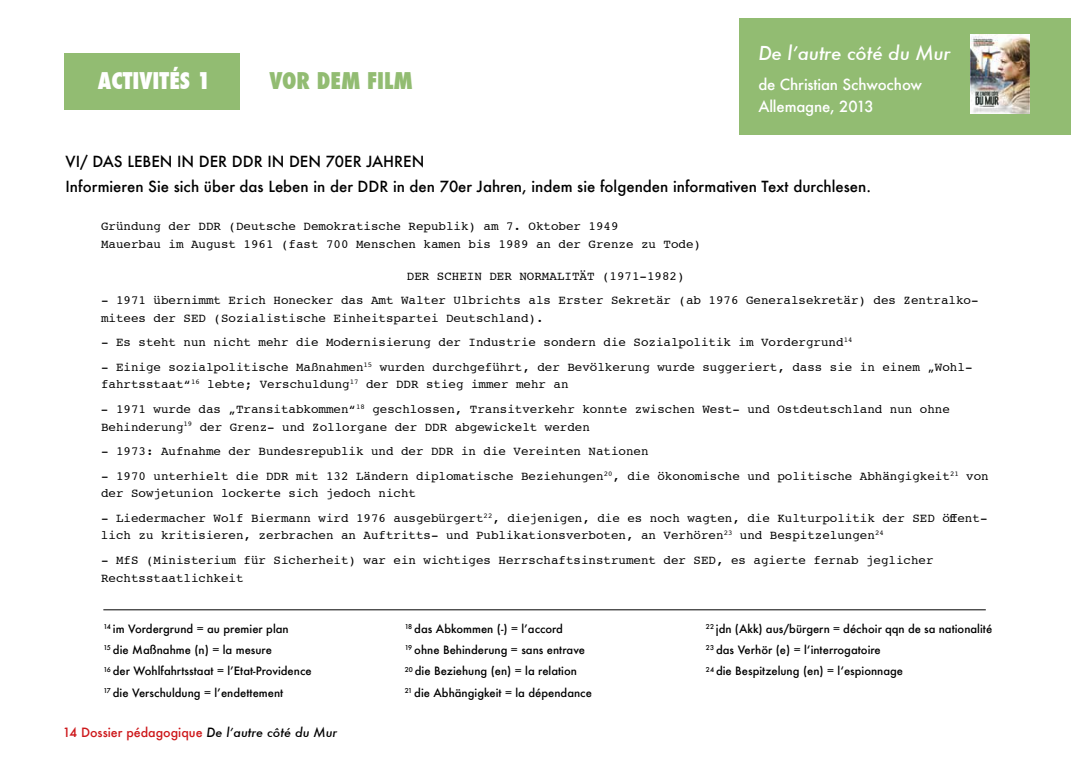
<style>
.page{position:relative;width:1088px;height:780px;background:#fff}
.page>*{position:absolute;margin:0;border:0;box-sizing:border-box;transform-origin:0 0}
.t1{font:800 condensed 22.5px "Futura";color:#fff}
.t2{font:800 condensed 22.5px "Futura";color:#92bc72}
.t3{font:italic 500 18.75px "Futura";letter-spacing:-.01em;color:#fff}
.t4{font:500 15px/24.6px "Futura";color:#000}
.t5{font:500 15px/22.5px "Futura";letter-spacing:-.01em;color:#fff}
.t6{font:12.5px/17.5px "Courier";color:#000}
.t7{font:500 12.5px "Futura";color:#cd171a}
.t8{font:500 11.25px/21.2px "Futura";color:#000}
.s1{font-style:italic;color:#000}
</style>
<div class="page">
<div style="left:64px;top:53px;width:175px;height:57px;background:#92bc72"></div>
<div style="left:739px;top:18px;width:331px;height:117px;background:#92bc72"></div>
<img style="left:970px;top:34px;width:59px;height:80px">
<hr style="left:103px;top:609px;width:883px;height:1px;background:#000">
<h1 class="t1" style="left:98px;top:66px;width:114px">ACTIVITÉS 1</h1>
<h1 class="t2" style="left:269px;top:66px;width:145px">VOR DEM FILM</h1>
<h2 class="t3" style="left:758px;top:40px;width:194px">De l’autre côté du Mur</h2>
<p class="t5" style="left:758px;top:73px;width:165px">de Christian Schwochow<br>Allemagne, 2013</p>
<p class="t4" style="left:66px;top:149px;width:807px">VI/ DAS LEBEN IN DER DDR IN DEN 70ER JAHREN<br>Informieren Sie sich über das Leben in der DDR in den 70er Jahren, indem sie folgenden informativen Text durchlesen.</p>
<p class="t6" style="left:101px;top:217px;width:601px">Gründung der DDR (Deutsche Demokratische Republik) am 7. Oktober 1949<br>Mauerbau im August 1961 (fast 700 Menschen kamen bis 1989 an der Grenze zu Tode)</p>
<p class="t6" style="left:407px;top:266px;width:279px">DER SCHEIN DER NORMALITÄT (1971-1982)</p>
<p class="t6" style="left:101px;top:291px;width:879px">- 1971 übernimmt Erich Honecker das Amt Walter Ulbrichts als Erster Sekretär (ab 1976 Generalsekretär) des Zentralko&shy;mitees der SED (Sozialistische Einheitspartei Deutschland).</p>
<p class="t6" style="left:101px;top:333px;width:753px">- Es steht nun nicht mehr die Modernisierung der Industrie sondern die Sozialpolitik im Vordergrund<sup>14</sup></p>
<p class="t6" style="left:101px;top:358px;width:873px">- Einige sozialpolitische Maßnahmen<sup>15</sup> wurden durchgeführt, der Bevölkerung wurde suggeriert, dass sie in einem „Wohl&shy;fahrtsstaat“<sup>16</sup> lebte; Verschuldung<sup>17</sup> der DDR stieg immer mehr an</p>
<p class="t6" style="left:101px;top:400px;width:850px">- 1971 wurde das „Transitabkommen“<sup>18</sup> geschlossen, Transitverkehr konnte zwischen West- und Ostdeutschland nun ohne<br>Behinderung<sup>19</sup> der Grenz- und Zollorgane der DDR abgewickelt werden</p>
<p class="t6" style="left:101px;top:442px;width:549px">- 1973: Aufnahme der Bundesrepublik und der DDR in die Vereinten Nationen</p>
<p class="t6" style="left:101px;top:466px;width:889px">- 1970 unterhielt die DDR mit 132 Ländern diplomatische Beziehungen<sup>20</sup>, die ökonomische und politische Abhängigkeit<sup>21</sup> von der Sowjetunion lockerte sich jedoch nicht</p>
<p class="t6" style="left:101px;top:509px;width:888px">- Liedermacher Wolf Biermann wird 1976 ausgebürgert<sup>22</sup>, diejenigen, die es noch wagten, die Kulturpolitik der SED öffent&shy;lich zu kritisieren, zerbrachen an Auftritts- und Publikationsverboten, an Verhören<sup>23</sup> und Bespitzelungen<sup>24</sup></p>
<p class="t6" style="left:101px;top:551px;width:834px">- MfS (Ministerium für Sicherheit) war ein wichtiges Herrschaftsinstrument der SED, es agierte fernab jeglicher<br>Rechtsstaatlichkeit</p>
<p class="t8" style="left:103px;top:617px;width:210px"><sup>14</sup> im Vordergrund = au premier plan<br><sup>15</sup> die Maßnahme (n) = la mesure<br><sup>16</sup> der Wohlfahrtsstaat = l’Etat-Providence <sup>17</sup> die Verschuldung = l’endettement</p>
<p class="t8" style="left:405px;top:617px;width:189px"><sup>18</sup> das Abkommen (-) = l’accord<br><sup>19</sup> ohne Behinderung = sans entrave <sup>20</sup> die Beziehung (en) = la relation<br><sup>21</sup> die Abhängigkeit = la dépendance</p>
<p class="t8" style="left:706px;top:617px;width:288px"><sup>22</sup> jdn (Akk) aus/bürgern = déchoir qqn de sa nationalité<br><sup>23</sup> das Verhör (e) = l‘interrogatoire<br><sup>24</sup> die Bespitzelung (en) = l‘espionnage</p>
<p class="t7" style="left:63px;top:723px;width:276px">14 Dossier pédagogique <span class="s1">De l’autre côté du Mur</span></p>
</div>
